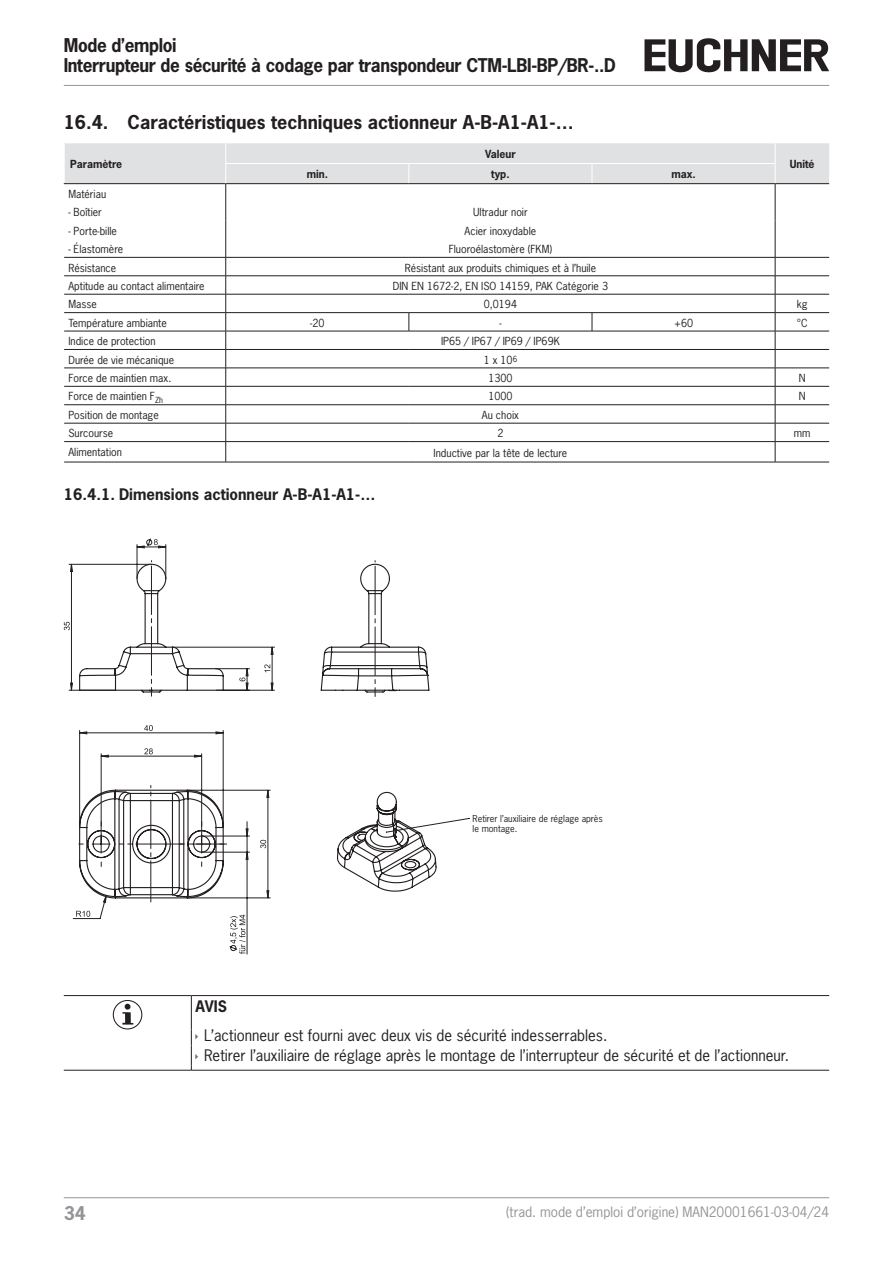
<style>
.page{position:relative;width:893px;height:1263px;background:#fff}
.page>*{position:absolute;margin:0;border:0;box-sizing:border-box;transform-origin:0 0}
.t1{font:700 18px "News Gothic Std";color:#231f20}
.t2{font:700 17.85px/20.2px "News Gothic Std";letter-spacing:-.02em;color:#231f20;scale:.96 1}
.t3{font:700 17.85px "News Gothic Std";color:#939598}
.t4{font:15px "News Gothic Std";color:#231f20}
.signalword{font:700 15px "News Gothic Std";color:#231f20}
.t5{font:13.5px "News Gothic Std";color:#939598}
.tablebodyleft{font:10.5px "News Gothic Std";color:#231f20}
.tablebodycentred{font:10.5px "News Gothic Std";color:#231f20}
.tableheadcentered{font:700 10.5px "News Gothic Std";color:#231f20}
.tableheadleft{font:700 10.5px "News Gothic Std";color:#231f20}
.beschriftung{font:9px/10.8px "News Gothic Std";color:#231f20}
</style>
<div class="page">
<hr style="left:64px;top:85px;width:765px;height:1px;background:#939598">
<hr style="left:64px;top:1197px;width:765px;height:1px;background:#939598">
<svg style="left:644px;top:38px;width:185px;height:34px"></svg>
<hr style="left:64px;top:462px;width:162px;height:1px;background:#231f20">
<hr style="left:226px;top:462px;width:183px;height:1px;background:#231f20">
<hr style="left:409px;top:462px;width:183px;height:1px;background:#231f20">
<hr style="left:592px;top:462px;width:183px;height:1px;background:#231f20">
<hr style="left:775px;top:462px;width:54px;height:1px;background:#231f20">
<svg style="left:64px;top:143px;width:765px;height:319px"></svg>
<hr style="left:225px;top:163px;width:184px;height:1px;background:#fff">
<hr style="left:409px;top:163px;width:183px;height:1px;background:#fff">
<hr style="left:592px;top:163px;width:183px;height:1px;background:#fff">
<svg style="left:69px;top:544px;width:400px;height:410px"></svg>
<svg style="left:137px;top:538px;width:29px;height:10px"></svg>
<svg style="left:64px;top:564px;width:8px;height:126px"></svg>
<svg style="left:78px;top:563px;width:359px;height:336px"></svg>
<hr style="left:64px;top:995px;width:127px;height:1px;background:#231f20">
<hr style="left:191px;top:995px;width:638px;height:1px;background:#231f20">
<hr style="left:191px;top:996px;width:1px;height:33px;background:#231f20">
<hr style="left:64px;top:1070px;width:127px;height:1px;background:#231f20">
<hr style="left:191px;top:1070px;width:638px;height:1px;background:#231f20">
<svg style="left:113px;top:1000px;width:29px;height:29px"></svg>
<svg style="left:122px;top:1004px;width:11px;height:20px"></svg>
<svg style="left:191px;top:1029px;width:7px;height:41px"></svg>
<h2 class="t2" style="left:64px;top:34px;width:576px">Mode d’emploi<br>Interrupteur de sécurité à codage par transpondeur CTM-LBI-BP/BR-..D</h2>
<p class="t1" style="left:64px;top:110px;width:511px">16.4. Caractéristiques techniques actionneur A-B-A1-A1-…</p>
<p class="tableheadleft" style="left:70px;top:157px;width:54px">Paramètre</p>
<p class="tableheadcentered" style="left:485px;top:147px;width:32px">Valeur</p>
<p class="tableheadcentered" style="left:307px;top:167px;width:23px">min.</p>
<p class="tableheadcentered" style="left:491px;top:167px;width:20px">typ.</p>
<p class="tableheadcentered" style="left:671px;top:167px;width:26px">max.</p>
<p class="tableheadcentered" style="left:790px;top:157px;width:26px">Unité</p>
<p class="tablebodyleft" style="left:68px;top:187px;width:39px">Matériau</p>
<p class="tablebodyleft" style="left:68px;top:206px;width:35px">- Boîtier</p>
<p class="tablebodycentred" style="left:473px;top:206px;width:56px">Ultradur noir</p>
<p class="tablebodyleft" style="left:68px;top:224px;width:50px">- Porte-bille</p>
<p class="tablebodycentred" style="left:465px;top:224px;width:73px">Acier inoxydable</p>
<p class="tablebodyleft" style="left:68px;top:242px;width:56px">- Élastomère</p>
<p class="tablebodycentred" style="left:449px;top:242px;width:105px">Fluoroélastomère (FKM)</p>
<p class="tablebodyleft" style="left:68px;top:261px;width:49px">Résistance</p>
<p class="tablebodycentred" style="left:405px;top:261px;width:193px">Résistant aux produits chimiques et à l’huile</p>
<p class="tablebodyleft" style="left:68px;top:279px;width:138px">Aptitude au contact alimentaire</p>
<p class="tablebodycentred" style="left:393px;top:279px;width:217px">DIN EN 1672‑2, EN ISO 14159, PAK Catégorie 3</p>
<p class="tablebodyleft" style="left:68px;top:298px;width:30px">Masse</p>
<p class="tablebodycentred" style="left:484px;top:298px;width:35px">0,0194</p>
<p class="tablebodycentred" style="left:797px;top:298px;width:12px">kg</p>
<p class="tablebodyleft" style="left:68px;top:316px;width:100px">Température ambiante</p>
<p class="tablebodycentred" style="left:310px;top:316px;width:16px">-20</p>
<p class="tablebodycentred" style="left:499px;top:316px;width:4px">-</p>
<p class="tablebodycentred" style="left:674px;top:316px;width:21px">+60</p>
<p class="tablebodycentred" style="left:797px;top:316px;width:12px">°C</p>
<p class="tablebodyleft" style="left:68px;top:334px;width:89px">Indice de protection</p>
<p class="tablebodycentred" style="left:441px;top:334px;width:120px">IP65 / IP67 / IP69 / IP69K</p>
<p class="tablebodyleft" style="left:68px;top:353px;width:107px">Durée de vie mécanique</p>
<p class="tablebodycentred" style="left:484px;top:353px;width:35px">1 x 10<sup>6</sup></p>
<p class="tablebodyleft" style="left:68px;top:371px;width:104px">Force de maintien max.</p>
<p class="tablebodycentred" style="left:488px;top:371px;width:26px">1300</p>
<p class="tablebodycentred" style="left:799px;top:371px;width:8px">N</p>
<p class="tablebodyleft" style="left:68px;top:390px;width:96px">Force de maintien F<sub>Zh</sub></p>
<p class="tablebodycentred" style="left:488px;top:390px;width:26px">1000</p>
<p class="tablebodycentred" style="left:799px;top:390px;width:8px">N</p>
<p class="tablebodyleft" style="left:68px;top:408px;width:92px">Position de montage</p>
<p class="tablebodycentred" style="left:482px;top:408px;width:39px">Au choix</p>
<p class="tablebodyleft" style="left:68px;top:427px;width:46px">Surcourse</p>
<p class="tablebodycentred" style="left:497px;top:427px;width:8px">2</p>
<p class="tablebodycentred" style="left:794px;top:427px;width:18px">mm</p>
<p class="tablebodyleft" style="left:68px;top:445px;width:55px">Alimentation</p>
<p class="tablebodycentred" style="left:434px;top:446px;width:135px">Inductive par la tête de lecture</p>
<p class="signalword" style="left:64px;top:484px;width:313px">16.4.1. Dimensions actionneur A-B-A1-A1-…</p>
<p class="beschriftung" style="left:473px;top:813px;width:132px">Retirer l’auxiliaire de réglage après le montage.</p>
<p class="signalword" style="left:196px;top:996px;width:33px">AVIS</p>
<p class="t4" style="left:204px;top:1026px;width:405px">L’actionneur est fourni avec deux vis de sécurité indesserrables.</p>
<p class="t4" style="left:204px;top:1046px;width:587px">Retirer l’auxiliaire de réglage après le montage de l’interrupteur de sécurité et de l’actionneur.</p>
<h2 class="t3" style="left:64px;top:1201px;width:24px">34</h2>
<p class="t5" style="left:506px;top:1203px;width:325px">(trad. mode d’emploi d’origine) MAN20001661-03-04/24</p>
</div>
